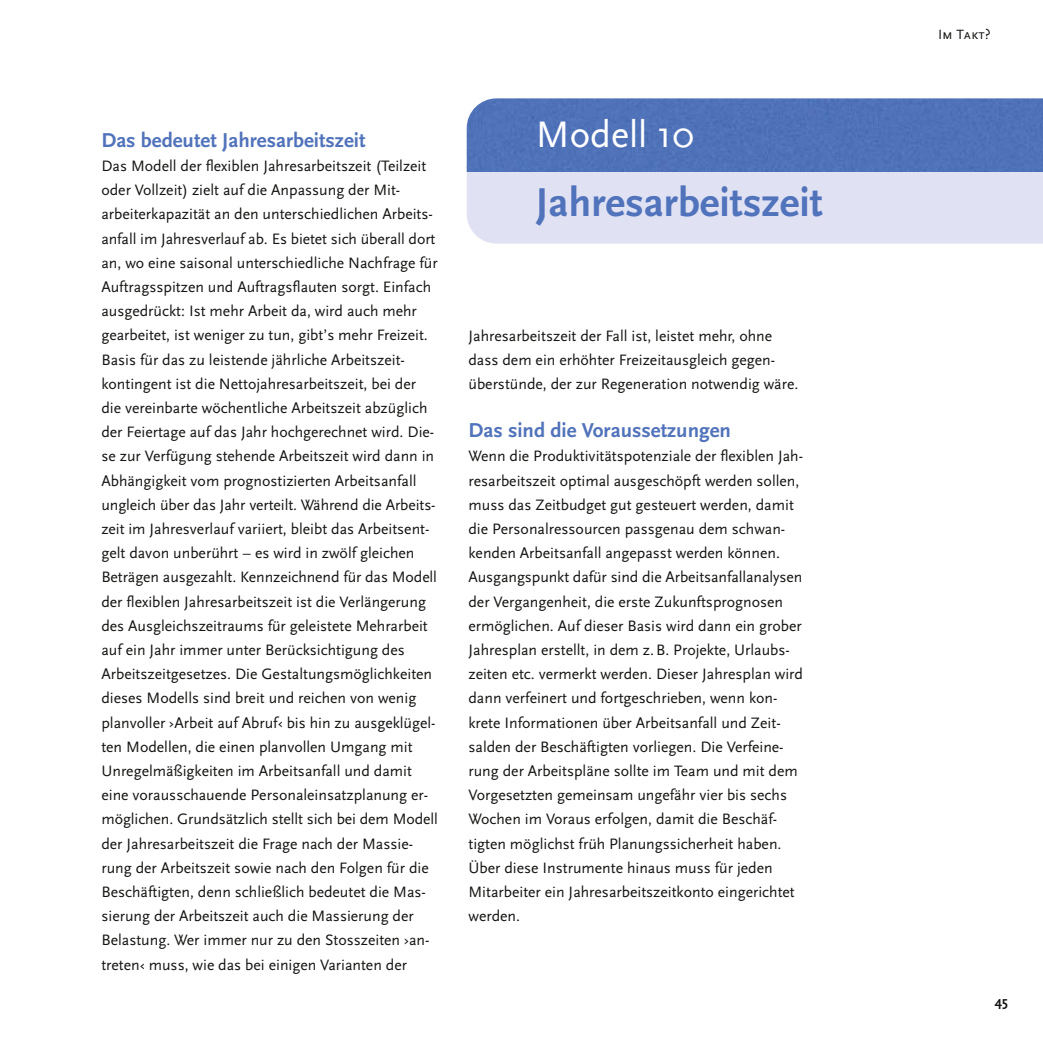
<style>
.page{position:relative;width:1043px;height:1043px;background:#fff}
.page>*{position:absolute;margin:0;border:0;box-sizing:border-box;transform-origin:0 0}
.t1{font:700 42px "Scala Sans";color:#5173bb}
.t2{font:38.5px "Scala Sans";color:#fff}
.t3{font:700 21px "Scala Sans";color:#5173bb}
.t4{font:15.75px/24.2px "Scala Sans";color:#141412}
.t5{font:14px "Scala Sans Caps";color:#141412}
.t6{font:700 14px "Scala Sans";color:#141412}
</style>
<div class="page">
<svg style="left:466px;top:98px;width:577px;height:146px;background:#97a9d5"></svg>
<h3 class="t3" style="left:101px;top:127px;width:265px">Das bedeutet Jahresarbeitszeit</h3>
<p class="t4" style="left:101px;top:153px;width:338px">Das Modell der flexiblen Jahresarbeitszeit (Teilzeit oder Vollzeit) zielt auf die Anpassung der Mit&shy;arbeiterkapazität an den unterschiedlichen Arbeits&shy;anfall im Jahresverlauf ab. Es bietet sich überall dort an, wo eine saisonal unterschiedliche Nachfrage für Auftragsspitzen und Auftragsflauten sorgt. Einfach ausgedrückt: Ist mehr Arbeit da, wird auch mehr gearbeitet, ist weniger zu tun, gibt’s mehr Freizeit.<br>Basis für das zu leistende jährliche Arbeitszeit&shy;kontingent ist die Nettojahresarbeitszeit, bei der die vereinbarte wöchentliche Arbeitszeit abzüglich der Feiertage auf das Jahr hochgerechnet wird. Die&shy;se zur Verfügung stehende Arbeitszeit wird dann in Abhängigkeit vom prognostizierten Arbeitsanfall ungleich über das Jahr verteilt. Während die Arbeits&shy;zeit im Jahresverlauf variiert, bleibt das Arbeitsent&shy;gelt davon unberührt – es wird in zwölf gleichen Beträgen ausgezahlt. Kennzeichnend für das Modell der flexiblen Jahresarbeitszeit ist die Verlängerung des Ausgleichszeitraums für geleistete Mehrarbeit auf ein Jahr immer unter Berücksichtigung des Arbeitszeitgesetzes. Die Gestaltungsmöglichkeiten dieses Modells sind breit und reichen von wenig planvoller ›Arbeit auf Abruf‹ bis hin zu ausgeklügel&shy;ten Modellen, die einen planvollen Umgang mit Unregelmäßigkeiten im Arbeitsanfall und damit eine vorausschauende Personaleinsatzplanung er&shy;möglichen. Grundsätzlich stellt sich bei dem Modell der Jahresarbeitszeit die Frage nach der Massie&shy;rung der Arbeitszeit sowie nach den Folgen für die Beschäftigten, denn schließlich bedeutet die Mas&shy;sierung der Arbeitszeit auch die Massierung der Belastung. Wer immer nur zu den Stosszeiten ›an&shy;treten‹ muss, wie das bei einigen Varianten der</p>
<h2 class="t2" style="left:536px;top:111px;width:159px">Modell 10</h2>
<h1 class="t1" style="left:536px;top:177px;width:288px">Jahresarbeitszeit</h1>
<p class="t4" style="left:468px;top:323px;width:331px">Jahresarbeitszeit der Fall ist, leistet mehr, ohne dass dem ein erhöhter Freizeitausgleich gegen&shy;überstünde, der zur Regeneration notwendig wäre.</p>
<h3 class="t3" style="left:468px;top:417px;width:264px">Das sind die Voraussetzungen</h3>
<p class="t4" style="left:468px;top:444px;width:336px">Wenn die Produktivitätspotenziale der flexiblen Jah&shy;resarbeitszeit optimal ausgeschöpft werden sollen, muss das Zeitbudget gut gesteuert werden, damit die Personalressourcen passgenau dem schwan&shy;kenden Arbeitsanfall angepasst werden können.<br>Ausgangspunkt dafür sind die Arbeitsanfallanalysen der Vergangenheit, die erste Zukunftsprognosen ermöglichen. Auf dieser Basis wird dann ein grober Jahresplan erstellt, in dem z. B. Projekte, Urlaubs&shy;zeiten etc. vermerkt werden. Dieser Jahresplan wird dann verfeinert und fortgeschrieben, wenn kon&shy;krete Informationen über Arbeitsanfall und Zeit&shy;salden der Beschäftigten vorliegen. Die Verfeine&shy;rung der Arbeitspläne sollte im Team und mit dem Vorgesetzten gemeinsam ungefähr vier bis sechs Wochen im Voraus erfolgen, damit die Beschäf&shy;tigten möglichst früh Planungssicherheit haben.<br>Über diese Instrumente hinaus muss für jeden Mitarbeiter ein Jahresarbeitszeitkonto eingerichtet werden.</p>
<p class="t5" style="left:938px;top:26px;width:54px">Im Takt?</p>
<p class="t6" style="left:994px;top:992px;width:15px">45</p>
</div>
